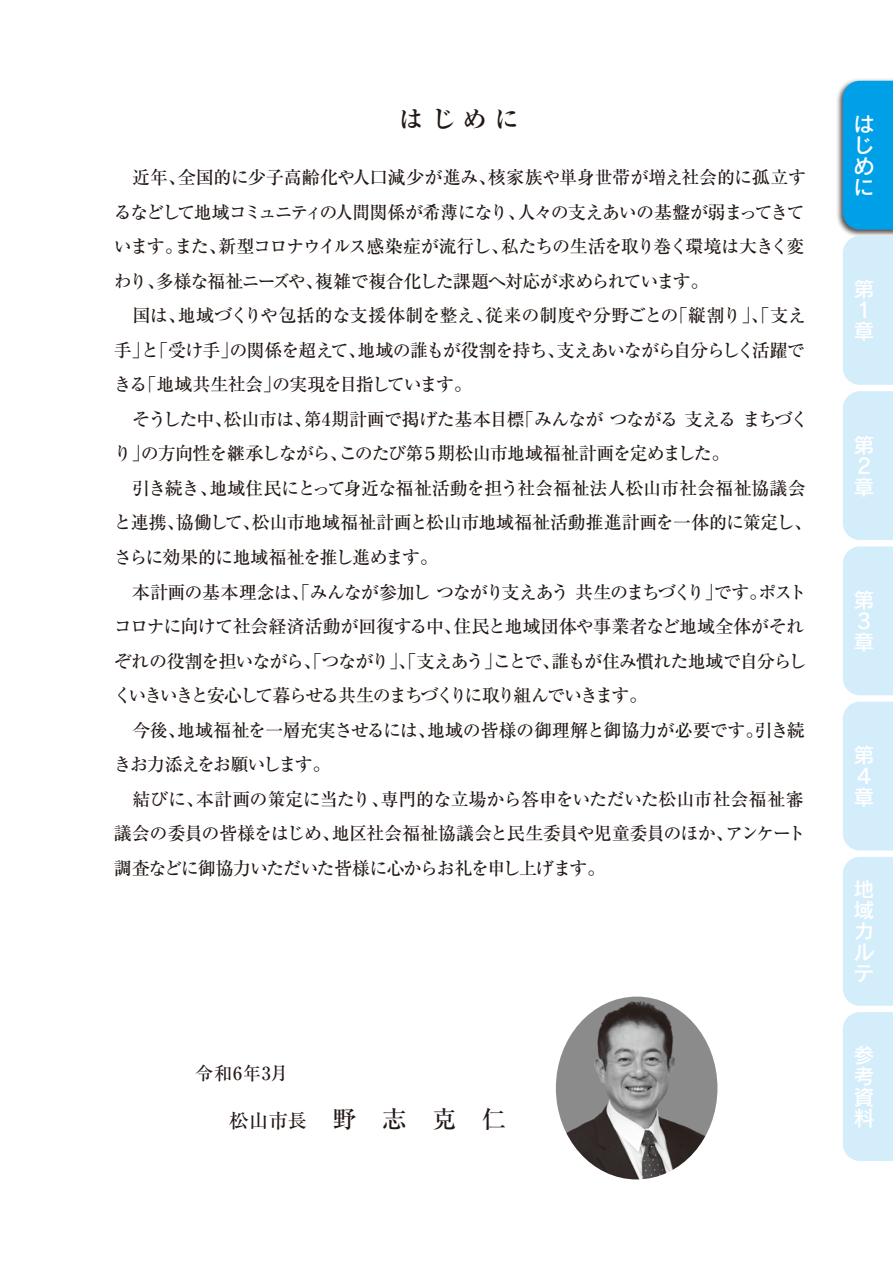
<style>
.page{position:relative;width:893px;height:1263px;background:#fff}
.page>*{position:absolute;margin:0;border:0;box-sizing:border-box;transform-origin:0 0}
.t1{font:500 24px "Ryumin Pro";color:#221815}
.t2{font:700 24px "Ryumin Pro";color:#221815}
.t3{font:21px/21px "Rodin Pro DB";color:#fff}
.t4{font:500 18px/34.5px "Ryumin Pro";letter-spacing:-.045em;color:#221815}
.s1{font-size:19.5px}
</style>
<div class="page">
<img style="left:837px;top:79px;width:56px;height:157px">
<div style="left:843px;top:81px;width:50px;height:149px;background:#00a0e9"></div>
<div style="left:843px;top:236px;width:50px;height:149px;background:#d3edfb"></div>
<div style="left:843px;top:391px;width:50px;height:149px;background:#d3edfb"></div>
<div style="left:843px;top:546px;width:50px;height:149px;background:#d3edfb"></div>
<div style="left:843px;top:702px;width:50px;height:148px;background:#d3edfb"></div>
<div style="left:843px;top:857px;width:50px;height:149px;background:#d3edfb"></div>
<div style="left:843px;top:1012px;width:50px;height:149px;background:#d3edfb"></div>
<img style="left:556px;top:996px;width:161px;height:183px">
<h1 class="t2" style="left:399px;top:100px;width:121px">は じ め に</h1>
<p class="t4" style="left:114px;top:159px;width:700px">　近年、全国的に少子高齢化や人口減少が進み、核家族や単身世帯が増え社会的に孤立するなどして地域コミュニティの人間関係が希薄になり、人々の支えあいの基盤が弱まってきています。また、新型コロナウイルス感染症が流行し、私たちの生活を取り巻く環境は大きく変わり、多様な福祉ニーズや、複雑で複合化した課題へ対応が求められています。<br>　国は、地域づくりや包括的な支援体制を整え、従来の制度や分野ごとの「縦割り」、「支え手」と「受け手」の関係を超えて、地域の誰もが役割を持ち、支えあいながら自分らしく活躍できる「地域共生社会」の実現を目指しています。<br>　そうした中、松山市は、第4期計画で掲げた基本目標「みんなが つながる 支える まちづくり」の方向性を継承しながら、このたび第５期松山市地域福祉計画を定めました。<br>　引き続き、地域住民にとって身近な福祉活動を担う社会福祉法人松山市社会福祉協議会と連携、協働して、松山市地域福祉計画と松山市地域福祉活動推進計画を一体的に策定し、さらに効果的に地域福祉を推し進めます。<br>　本計画の基本理念は、「みんなが参加し つながり支えあう 共生のまちづくり」です。ポストコロナに向けて社会経済活動が回復する中、住民と地域団体や事業者など地域全体がそれぞれの役割を担いながら、「つながり」、「支えあう」ことで、誰もが住み慣れた地域で自分らしくいきいきと安心して暮らせる共生のまちづくりに取り組んでいきます。<br>　今後、地域福祉を一層充実させるには、地域の皆様の御理解と御協力が必要です。引き続きお力添えをお願いします。<br>　結びに、本計画の策定に当たり、専門的な立場から答申をいただいた松山市社会福祉審議会の委員の皆様をはじめ、地区社会福祉協議会と民生委員や児童委員のほか、アンケート調査などに御協力いただいた皆様に心からお礼を申し上げます。</p>
<p class="t4" style="left:195px;top:1055px;width:94px">令和6年3月</p>
<h1 class="t1" style="left:229px;top:1100px;width:279px"><span class="s1">松山市長</span> 野　志　克　仁</h1>
<p class="t3" style="left:854px;top:112px;width:21px;text-align:justify">はじめに</p>
<p class="t3" style="left:854px;top:278px;width:21px">第<br>1章</p>
<p class="t3" style="left:854px;top:433px;width:21px">第<br>2章</p>
<p class="t3" style="left:854px;top:589px;width:21px">第<br>3章</p>
<p class="t3" style="left:854px;top:744px;width:21px">第<br>4章</p>
<p class="t3" style="left:854px;top:878px;width:22px;text-align:justify">地域カルテ</p>
<p class="t3" style="left:854px;top:1044px;width:22px;text-align:justify">参考資料</p>
</div>
